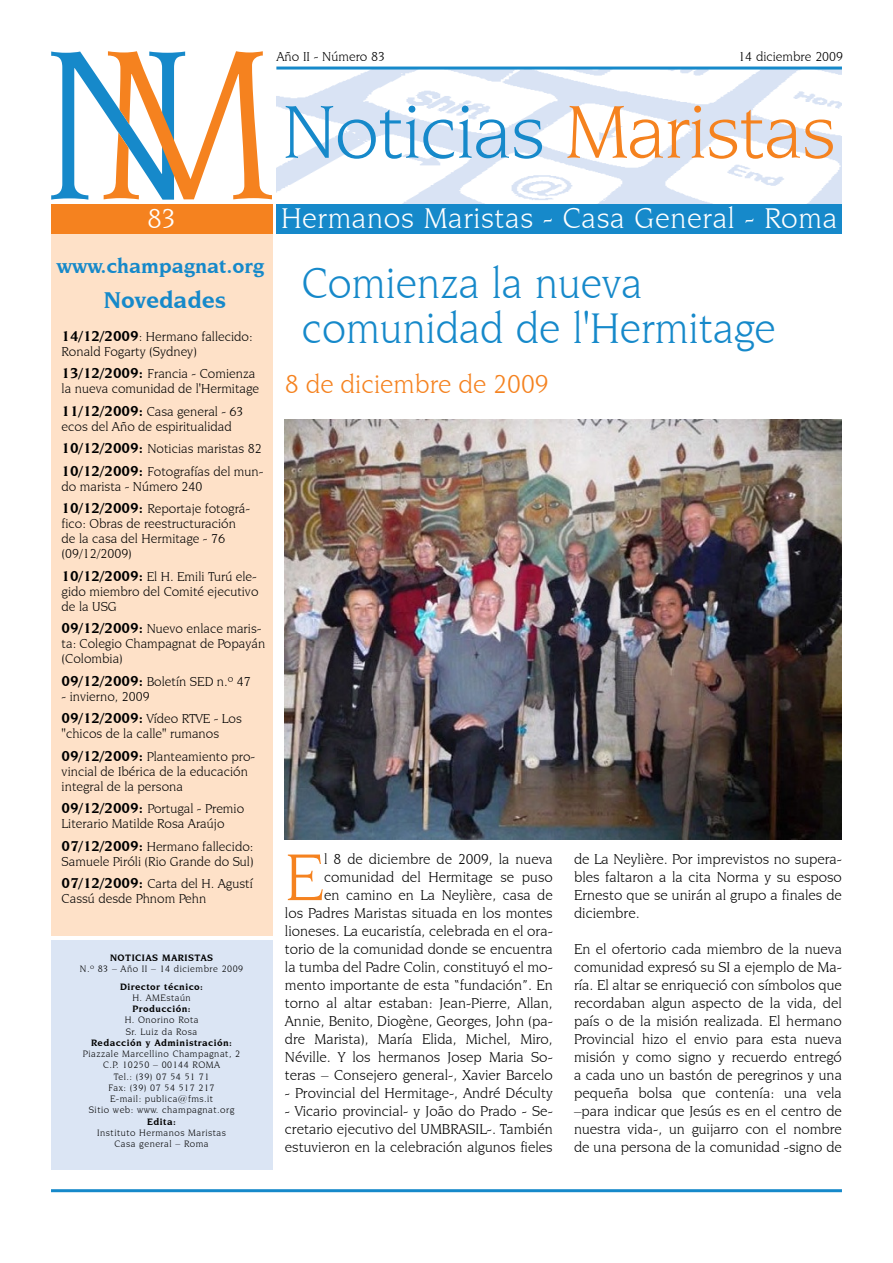
<style>
.page{position:relative;width:893px;height:1263px;background:#fff}
.page>*{position:absolute;margin:0;border:0;box-sizing:border-box;transform-origin:0 0}
.t1{font:79.5px "Novarese IT Cby BT";letter-spacing:-.015em;color:#1689ca}
.t2{font:70.05px "Novarese IT Cby BT";color:#f5821f}
.t3{font:45px/45px "Novarese IT Cby BT";color:#1689ca;scale:.96 1}
.t4{font:30px "Novarese IT Cby BT";letter-spacing:.02em;color:#fff}
.t5{font:28.5px "Novarese IT Cby BT";color:#fff}
.t6{font:27px "Novarese IT Cby BT";color:#f5821f}
.t7{font:700 24px "Novarese IT Cby BT";color:#1689ca}
.t8{font:700 21px "Novarese IT Cby BT";color:#1689ca}
.t9{font:15px/18px "Novarese IT Cby BT";color:#000;text-align:justify}
.t10{font:13.5px/15px "Novarese IT Cby BT";color:#000}
.t11{font:9.75px/11.2px "Novarese IT Cby BT";letter-spacing:.05em;color:#000;text-align:center}
.t12{font:700 9.75px "Novarese IT Cby BT";letter-spacing:.05em;color:#000}
.s1{color:#f5821f}
.s2{font-weight:700;font-size:15px}
</style>
<div class="page">
<img style="left:276px;top:70px;width:566px;height:134px">
<hr style="left:276px;top:67px;width:566px;height:3px;background:#1689ca">
<div style="left:276px;top:204px;width:566px;height:30px;background:#1689ca"></div>
<svg style="left:51px;top:51px;width:221px;height:149px"></svg>
<hr style="left:51px;top:1189px;width:791px;height:3px;background:#1689ca">
<div style="left:51px;top:234px;width:221px;height:701px;background:#fee1c8"></div>
<div style="left:51px;top:940px;width:221px;height:229px;background:#dbe5f4"></div>
<div style="left:51px;top:204px;width:221px;height:30px;background:#f5821f"></div>
<img style="left:285px;top:420px;width:557px;height:420px">
<p class="t10" style="left:276px;top:49px;width:110px">Año II - Número 83</p>
<p class="t10" style="left:738px;top:49px;width:106px">14 diciembre 2009</p>
<h1 class="t1" style="left:282px;top:85px;width:555px">Noticias <span class="s1">Maristas</span></h1>
<h3 class="t5" style="left:147px;top:202px;width:30px">83</h3>
<h3 class="t8" style="left:57px;top:253px;width:209px">www.champagnat.org</h3>
<h3 class="t7" style="left:104px;top:285px;width:124px">Novedades</h3>
<p class="t10" style="left:62px;top:328px;width:192px"><span class="s2">14/12/2009</span>: Hermano fallecido:<br>Ronald Fogarty (Sydney)</p>
<p class="t10" style="left:62px;top:366px;width:199px"><span class="s2">13/12/2009:</span> Francia - Comienza la nueva comunidad de l'Hermitage</p>
<p class="t10" style="left:62px;top:403px;width:183px"><span class="s2">11/12/2009:</span> Casa general - 63 ecos del Año de espiritualidad</p>
<p class="t10" style="left:62px;top:437px;width:203px;line-height:22.5px"><span class="s2">10/12/2009:</span> Noticias maristas 82<br><span class="s2">10/12/2009:</span> Fotografías del mun-</p>
<p class="t10" style="left:62px;top:475px;width:190px;line-height:22.5px">do marista - Número 240<br><span class="s2">10/12/2009:</span> Reportaje fotográ-</p>
<p class="t10" style="left:62px;top:516px;width:176px">fico: Obras de reestructuración de la casa del Hermitage - 76 (09/12/2009)</p>
<p class="t10" style="left:62px;top:568px;width:198px;text-align:justify"><span class="s2">10/12/2009:</span> El H. Emili Turú ele&shy;gido miembro del Comité ejecutivo de la USG</p>
<p class="t10" style="left:62px;top:621px;width:205px"><span class="s2">09/12/2009:</span> Nuevo enlace maris&shy;ta: Colegio Champagnat de Popayán (Colombia)</p>
<p class="t10" style="left:62px;top:673px;width:191px"><span class="s2">09/12/2009:</span> Boletín SED n.º 47</p>
<p class="t10" style="left:62px;top:685px;width:182px;line-height:22.5px">- invierno, 2009<br><span class="s2">09/12/2009:</span> Vídeo RTVE - Los</p>
<p class="t10" style="left:62px;top:722px;width:195px;line-height:22.5px">"chicos de la calle" rumanos<br><span class="s2">09/12/2009:</span> Planteamiento pro-</p>
<p class="t10" style="left:62px;top:763px;width:188px">vincial de Ibérica de la educación integral de la persona</p>
<p class="t10" style="left:62px;top:801px;width:184px"><span class="s2">09/12/2009:</span> Portugal - Premio<br>Literario Matilde Rosa Araújo</p>
<p class="t10" style="left:62px;top:838px;width:194px"><span class="s2">07/12/2009:</span> Hermano fallecido:<br>Samuele Piróli (Rio Grande do Sul)</p>
<p class="t10" style="left:62px;top:876px;width:193px"><span class="s2">07/12/2009:</span> Carta del H. Agustí<br>Cassú desde Phnom Pehn</p>
<p class="t12" style="left:110px;top:952px;width:104px">noticiaS MARISTAS</p>
<p class="t11" style="left:80px;top:963px;width:165px">N.º 83 – Año II – 14 diciembre 2009</p>
<p class="t12" style="left:120px;top:980px;width:85px">Director técnico:</p>
<p class="t11" style="left:132px;top:992px;width:60px">H. AMEstaún</p>
<p class="t12" style="left:132px;top:1003px;width:60px">Producción:</p>
<p class="t11" style="left:125px;top:1014px;width:75px;text-align:left">H. Onorino Rota<br>Sr. Luiz da Rosa</p>
<p class="t12" style="left:91px;top:1036px;width:143px">Redacción y Administración:</p>
<p class="t11" style="left:83px;top:1048px;width:159px">Piazzale Marcellino Champagnat, 2<br>C.P. 10250 – 00144 ROMA<br>Tel.: (39) 07 54 51 71<br>Fax: (39) 07 54 517 217<br>E-mail: publica@fms.it<br>Sitio web: www. champagnat.org</p>
<p class="t12" style="left:147px;top:1115px;width:30px">Edita:</p>
<p class="t11" style="left:97px;top:1127px;width:130px">Instituto Hermanos Maristas<br>Casa general – Roma</p>
<h3 class="t4" style="left:281px;top:201px;width:558px">Hermanos Maristas - Casa General - Roma</h3>
<h3 class="t3" style="left:302px;top:260px;width:495px">Comienza la nueva comunidad de l'Hermitage</h3>
<h3 class="t6" style="left:285px;top:368px;width:265px">8 de diciembre de 2009</h3>
<p class="t9" style="left:285px;top:850px;width:269px;text-align:right">l 8 de diciembre de 2009, la nueva comunidad del Hermitage se puso<br>en camino en La Neylière, casa de<br>los Padres Maristas situada en los montes lioneses. La eucaristía, celebrada en el ora&shy;torio de la comunidad donde se encuentra la tumba del Padre Colin, constituyó el mo&shy;mento importante de esta “fundación”. En torno al altar estaban: Jean-Pierre, Allan, Annie, Benito, Diogène, Georges, John (pa&shy;dre Marista), María Elida, Michel, Miro, Néville. Y los hermanos Josep Maria So&shy;teras – Consejero general-, Xavier Barcelo</p>
<p class="t9" style="left:285px;top:1084px;width:269px">- Provincial del Hermitage-, André Déculty</p>
<p class="t9" style="left:285px;top:1102px;width:269px">- Vicario provincial- y João do Prado - Se&shy;cretario ejecutivo del UMBRASIL-. También estuvieron en la celebración algunos fieles</p>
<h2 class="t2" style="left:285px;top:836px;width:41px">E</h2>
<p class="t9" style="left:574px;top:850px;width:269px">de La Neylière. Por imprevistos no supera&shy;bles faltaron a la cita Norma y su esposo Ernesto que se unirán al grupo a finales de diciembre.</p>
<p class="t9" style="left:574px;top:940px;width:269px">En el ofertorio cada miembro de la nueva comunidad expresó su SI a ejemplo de Ma&shy;ría. El altar se enriqueció con símbolos que recordaban algun aspecto de la vida, del país o de la misión realizada. El hermano Provincial hizo el envio para esta nueva misión y como signo y recuerdo entregó a cada uno un bastón de peregrinos y una pequeña bolsa que contenía: una vela –para indicar que Jesús es en el centro de nuestra vida-, un guijarro con el nombre de una persona de la comunidad -signo de</p>
</div>
